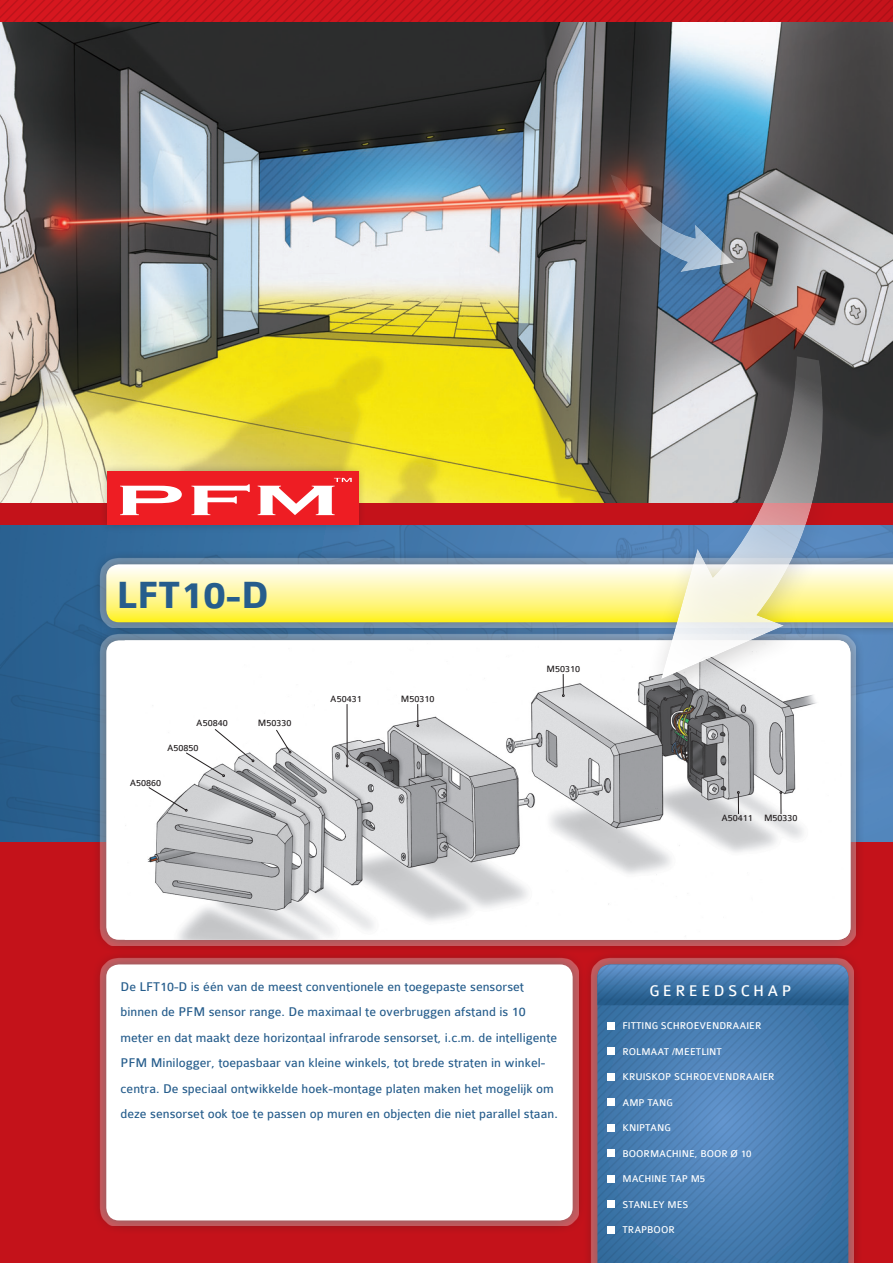
<style>
.page{position:relative;width:893px;height:1263px;background:#fff}
.page>*{position:absolute;margin:0;border:0;box-sizing:border-box;transform-origin:0 0}
.t1{font:700 40.5px "Colaborate";color:#265d8c}
.t2{font:16.5px "Colaborate";color:#fff}
.t3{font:13.5px/25.5px "Colaborate";color:#265d8c}
.t4{font:10.5px "Colaborate";color:#fff}
.t5{font:9.75px "Colaborate";color:#231f20}
</style>
<div class="page">
<img style="left:0;top:21px;width:893px;height:483px">
<div style="left:593px;top:160px;width:156px;height:125px;background:#231f20;opacity:.25"></div>
<img style="left:609px;top:173px;width:125px;height:99px">
<svg style="left:0;top:525px;width:893px;height:317px;background:#34699b"></svg>
<div style="left:0;top:842px;width:893px;height:421px;background:#c4121a"></div>
<div style="left:0;top:504px;width:893px;height:21px;background:#c4121a"></div>
<div style="left:91px;top:549px;width:802px;height:86px;background:#231f20;opacity:.75"></div>
<div style="left:99px;top:557px;width:794px;height:71px;background:#fff;opacity:.3"></div>
<svg style="left:106px;top:564px;width:787px;height:58px;background:#fdf69c"></svg>
<svg style="left:0;top:0;width:893px;height:21px;background:#c8141b"></svg>
<div style="left:99px;top:463px;width:267px;height:70px;background:#231f20;opacity:.3"></div>
<div style="left:107px;top:472px;width:251px;height:53px;background:#ee1d23"></div>
<svg style="left:120px;top:486px;width:62px;height:29px"></svg>
<svg style="left:191px;top:484px;width:59px;height:31px"></svg>
<svg style="left:258px;top:478px;width:94px;height:37px"></svg>
<div style="left:91px;top:949px;width:495px;height:284px;background:#b9121a"></div>
<div style="left:99px;top:957px;width:479px;height:269px;background:#fff;opacity:.3"></div>
<div style="left:106px;top:964px;width:467px;height:256px;background:#fff;border-radius:13px"></div>
<div style="left:583px;top:949px;width:279px;height:314px;background:#bb121a"></div>
<div style="left:590px;top:957px;width:264px;height:306px;background:#fff;opacity:.3"></div>
<svg style="left:597px;top:964px;width:251px;height:299px;background:#457aae"></svg>
<div style="left:91px;top:625px;width:773px;height:328px;background:#231f20;opacity:.75"></div>
<div style="left:99px;top:633px;width:757px;height:313px;background:#fff;opacity:.3"></div>
<div style="left:106px;top:640px;width:744px;height:300px;background:#fff;border-radius:13px"></div>
<img style="left:125px;top:640px;width:725px;height:300px">
<svg style="left:600px;top:353px;width:284px;height:366px"></svg>
<div style="left:608px;top:1022px;width:7px;height:7px;background:#fff"></div>
<div style="left:607px;top:1047px;width:7px;height:7px;background:#fff"></div>
<div style="left:607px;top:1073px;width:7px;height:7px;background:#fff"></div>
<div style="left:607px;top:1098px;width:7px;height:8px;background:#fff"></div>
<div style="left:607px;top:1124px;width:7px;height:7px;background:#fff"></div>
<div style="left:607px;top:1150px;width:7px;height:7px;background:#fff"></div>
<div style="left:607px;top:1175px;width:7px;height:7px;background:#fff"></div>
<div style="left:607px;top:1201px;width:7px;height:7px;background:#fff"></div>
<div style="left:607px;top:1226px;width:7px;height:7px;background:#fff"></div>
<hr style="left:347px;top:704px;width:1px;height:61px;background:#231f20">
<svg style="left:417px;top:704px;width:2px;height:23px"></svg>
<svg style="left:562px;top:674px;width:3px;height:23px"></svg>
<svg style="left:737px;top:791px;width:3px;height:23px"></svg>
<svg style="left:780px;top:791px;width:2px;height:23px"></svg>
<svg style="left:148px;top:787px;width:39px;height:24px"></svg>
<svg style="left:186px;top:729px;width:68px;height:48px"></svg>
<svg style="left:276px;top:729px;width:15px;height:24px"></svg>
<h1 class="t1" style="left:116px;top:574px;width:154px">LFT10-D</h1>
<p class="t5" style="left:196px;top:718px;width:33px">A50840</p>
<p class="t5" style="left:258px;top:718px;width:35px">M50330</p>
<p class="t5" style="left:167px;top:743px;width:33px">A50850</p>
<p class="t5" style="left:130px;top:778px;width:33px">A50860</p>
<p class="t5" style="left:330px;top:693px;width:33px">A50431</p>
<p class="t5" style="left:401px;top:693px;width:35px">M50310</p>
<p class="t5" style="left:546px;top:663px;width:35px">M50310</p>
<p class="t5" style="left:721px;top:813px;width:78px">A50411 M50330</p>
<p class="t3" style="left:121px;top:974px;width:439px">De LFT10-D is één van de meest conventionele en toegepaste sensorset binnen de PFM sensor range. De maximaal te overbruggen afstand is 10 meter en dat maakt deze horizontaal infrarode sensorset, i.c.m. de intelligente PFM Minilogger, toepasbaar van kleine winkels, tot brede straten in winkel&shy;centra. De speciaal ontwikkelde hoek-montage platen maken het mogelijk om deze sensorset ook toe te passen op muren en objecten die niet parallel staan.</p>
<p class="t2" style="left:649px;top:982px;width:27px">gereedsc</p>
<p class="t2" style="left:753px;top:982px;width:27px">hap</p>
<p class="t4" style="left:622px;top:1020px;width:11px">Fittin</p>
<p class="t4" style="left:652px;top:1020px;width:36px">g schroevendraaier</p>
<p class="t4" style="left:622px;top:1046px;width:15px">Rolmaat</p>
<p class="t4" style="left:672px;top:1046px;width:10px">/meetlint</p>
<p class="t4" style="left:622px;top:1071px;width:14px">Kruiskop</p>
<p class="t4" style="left:674px;top:1071px;width:27px">schroevendraaier</p>
<p class="t4" style="left:622px;top:1097px;width:52px">AMP Tang</p>
<p class="t4" style="left:622px;top:1122px;width:14px">Kniptan</p>
<p class="t4" style="left:664px;top:1122px;width:8px">g</p>
<p class="t4" style="left:614px;top:1148px;width:9px">boormac</p>
<p class="t4" style="left:672px;top:1148px;width:36px">hine, boor</p>
<p class="t4" style="left:731px;top:1148px;width:22px">Ø 10</p>
<p class="t4" style="left:622px;top:1173px;width:35px">Machine</p>
<p class="t4" style="left:670px;top:1173px;width:7px">tap</p>
<p class="t4" style="left:691px;top:1173px;width:16px">M5</p>
<p class="t4" style="left:622px;top:1199px;width:13px">Stanle</p>
<p class="t4" style="left:659px;top:1199px;width:17px">y mes</p>
<p class="t4" style="left:622px;top:1224px;width:13px">Trapboor</p>
</div>
